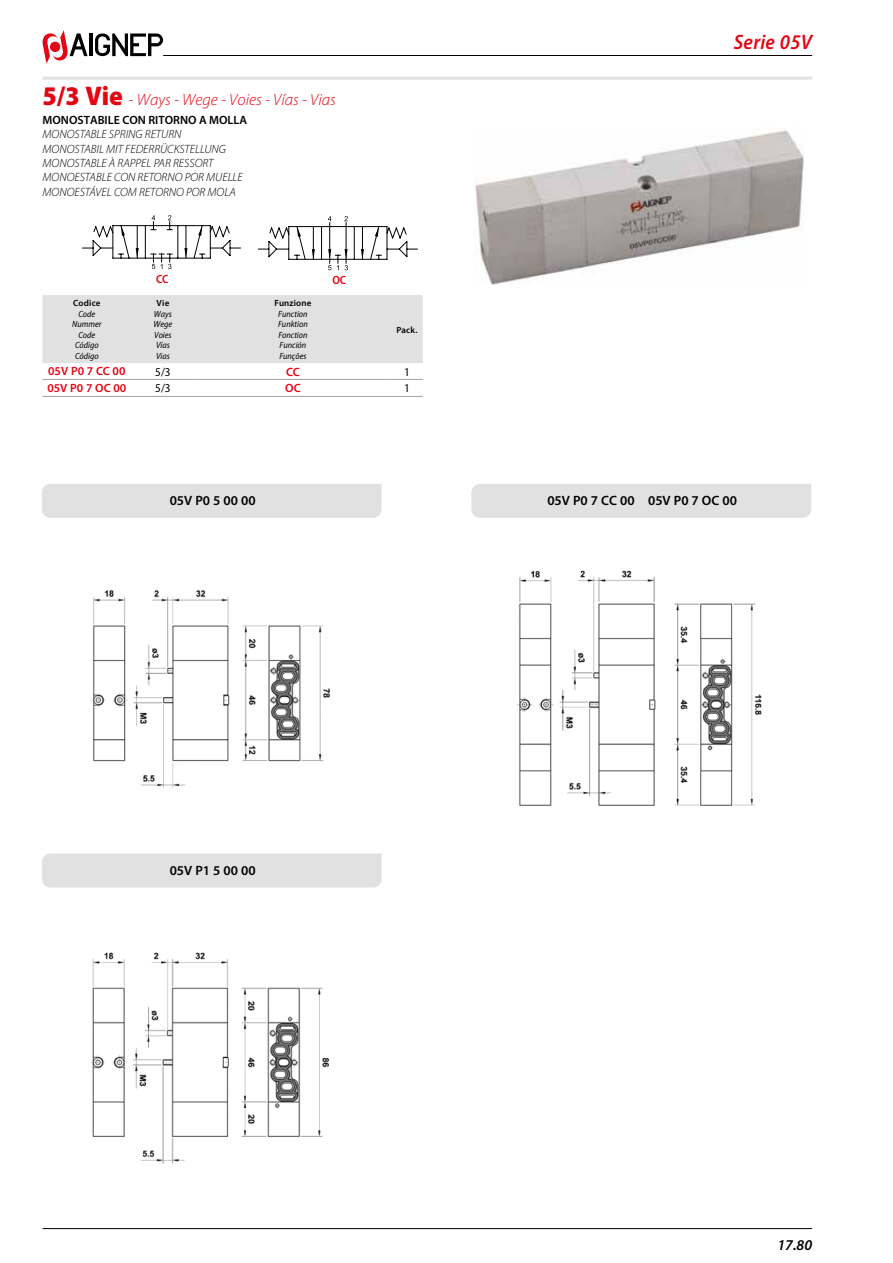
<style>
.page{position:relative;width:893px;height:1263px;background:#fff}
.page>*{position:absolute;margin:0;border:0;box-sizing:border-box;transform-origin:0 0}
.t1{font:italic 600 semi-condensed 21px "Myriad Pro";letter-spacing:.02em;color:#e30613}
.t2{font:italic 300 16.5px "Myriad Pro";color:#e30613}
.t3{font:italic 600 15px "Myriad Pro";color:#000}
.t4{font:600 13.5px "Myriad Pro";color:#000}
.t5{font:italic 300 12px/14.4px "Myriad Pro";color:#000}
.t6{font:600 12px "Myriad Pro";color:#000}
.t7{font:600 12px "Myriad Pro";color:#e30613}
.t8{font:semi-condensed 12px "Myriad Pro";color:#000}
.t9{font:600 semi-condensed 12px "Myriad Pro";color:#e30613}
.t10{font:600 semi-condensed 11.85px "Myriad Pro";color:#e30613}
.t11{font:italic semi-condensed 9px/10.5px "Myriad Pro";color:#000}
.t12{font:600 9px "Myriad Pro";letter-spacing:.02em;color:#000}
.s1{font-weight:900;font-style:normal;font-stretch:semi-condensed;font-size:27px}
</style>
<div class="page">
<hr style="left:90px;top:33px;width:3px;height:23px;background:#000">
<svg style="left:95px;top:33px;width:68px;height:23px"></svg>
<svg style="left:42px;top:30px;width:46px;height:34px"></svg>
<hr style="left:43px;top:1228px;width:769px;height:1px;background:#000">
<hr style="left:163px;top:55px;width:649px;height:1px;background:#000">
<hr style="left:43px;top:77px;width:769px;height:3px;background:#e1e1e1">
<img style="left:474px;top:128px;width:330px;height:157px">
<div style="left:43px;top:295px;width:380px;height:68px;background:#e1e1e1"></div>
<hr style="left:43px;top:379px;width:88px;height:1px;background:#a1a1a1">
<hr style="left:131px;top:379px;width:64px;height:1px;background:#a1a1a1">
<hr style="left:195px;top:379px;width:196px;height:1px;background:#a1a1a1">
<hr style="left:391px;top:379px;width:32px;height:1px;background:#a1a1a1">
<hr style="left:43px;top:396px;width:88px;height:1px;background:#a1a1a1">
<hr style="left:131px;top:396px;width:64px;height:1px;background:#a1a1a1">
<hr style="left:195px;top:396px;width:196px;height:1px;background:#a1a1a1">
<hr style="left:391px;top:396px;width:32px;height:1px;background:#a1a1a1">
<svg style="left:82px;top:215px;width:159px;height:54px"></svg>
<svg style="left:258px;top:216px;width:160px;height:54px"></svg>
<div style="left:42px;top:484px;width:340px;height:34px;background:#e1e1e1"></div>
<img style="left:91px;top:590px;width:239px;height:198px">
<div style="left:471px;top:484px;width:340px;height:34px;background:#e1e1e1"></div>
<img style="left:517px;top:570px;width:245px;height:236px">
<div style="left:42px;top:853px;width:340px;height:34px;background:#e1e1e1"></div>
<img style="left:90px;top:952px;width:239px;height:212px">
<h2 class="t2" style="left:43px;top:91px;width:295px"><span class="s1">5/3 Vie</span> - Ways - Wege - Voies - Vías - Vias</h2>
<p class="t6" style="left:43px;top:112px;width:206px">MONOSTABILE CON RITORNO A MOLLA</p>
<p class="t5" style="left:43px;top:127px;width:202px">MONOSTABLE SPRING RETURN<br>MONOSTABIL MIT FEDERRÜCKSTELLUNG<br>MONOSTABLE À RAPPEL PAR RESSORT<br>MONOESTABLE CON RETORNO POR MUELLE<br>MONOESTÁVEL COM RETORNO POR MOLA</p>
<p class="t12" style="left:73px;top:297px;width:29px">Codice</p>
<p class="t11" style="left:72px;top:309px;width:31px;text-align:center">Code<br>Nummer<br>Code<br>Código<br>Código</p>
<p class="t10" style="left:156px;top:273px;width:14px">CC</p>
<p class="t9" style="left:332px;top:274px;width:15px">OC</p>
<p class="t12" style="left:157px;top:297px;width:14px">Vie</p>
<p class="t11" style="left:154px;top:309px;width:20px">Ways<br>Wege<br>Voies<br>Vías<br>Vias</p>
<p class="t12" style="left:274px;top:298px;width:39px">Funzione</p>
<p class="t11" style="left:278px;top:309px;width:31px">Function<br>Funktion<br>Fonction<br>Función<br>Funções</p>
<p class="t12" style="left:396px;top:324px;width:23px">Pack.</p>
<p class="t7" style="left:48px;top:364px;width:79px">05V P0 7 CC 00</p>
<p class="t8" style="left:155px;top:365px;width:17px">5/3</p>
<p class="t7" style="left:286px;top:364px;width:15px">CC</p>
<p class="t8" style="left:404px;top:365px;width:7px">1</p>
<p class="t7" style="left:47px;top:381px;width:80px">05V P0 7 OC 00</p>
<p class="t8" style="left:155px;top:382px;width:17px">5/3</p>
<p class="t7" style="left:285px;top:381px;width:17px">OC</p>
<p class="t8" style="left:404px;top:382px;width:7px">1</p>
<h1 class="t1" style="left:734px;top:31px;width:80px">Serie 05V</h1>
<p class="t4" style="left:170px;top:492px;width:87px">05V P0 5 00 00</p>
<p class="t4" style="left:547px;top:492px;width:191px">05V P0 7 CC 00 05V P0 7 OC 00</p>
<p class="t4" style="left:170px;top:862px;width:87px">05V P1 5 00 00</p>
<p class="t3" style="left:777px;top:1235px;width:36px">17.80</p>
</div>
